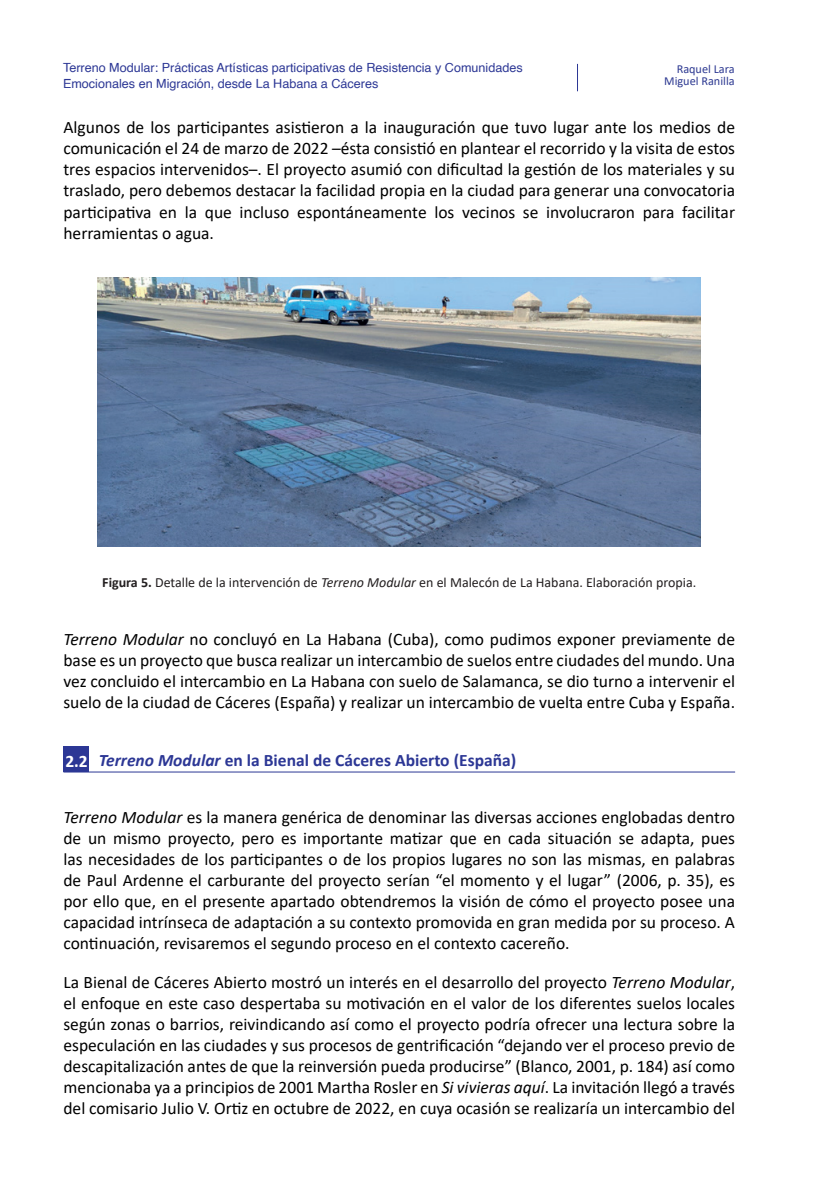
<style>
.page{position:relative;width:834px;height:1191px;background:#fff}
.page>*{position:absolute;margin:0;border:0;box-sizing:border-box;transform-origin:0 0}
.t1{font:17.5px/21px "Calibri";color:#000;text-align:justify}
.t2{font:700 17.5px "Calibri";color:#2c3795}
.t3{font:14px "Calibri";color:#231f20}
.t4{font:12.6px/15px "Helvetica";color:#2c3795}
.t5{font:12.25px/12.2px "Calibri";color:#2e3a92;text-align:right}
.s1{font-weight:700}
.s2{font-style:italic}
.s3{color:#fff}
</style>
<div class="page">
<svg style="left:577px;top:64px;width:1px;height:27px"></svg>
<img style="left:98px;top:277px;width:602px;height:269px">
<div style="left:63px;top:746px;width:26px;height:25px;background:#2c3795"></div>
<hr style="left:63px;top:771px;width:672px;height:1px;background:#2c3795">
<p class="t4" style="left:63px;top:61px;width:461px">Terreno Modular: Prácticas Artísticas participativas de Resistencia y Comunidades<br>Emocionales en Migración, desde La Habana a Cáceres</p>
<p class="t5" style="left:664px;top:63px;width:72px">Raquel Lara<br>Miguel Ranilla</p>
<p class="t1" style="left:63px;top:117px;width:673px">Algunos de los participantes asistieron a la inauguración que tuvo lugar ante los medios de comunicación el 24 de marzo de 2022 –ésta consistió en plantear el recorrido y la visita de estos tres espacios intervenidos–. El proyecto asumió con dificultad la gestión de los materiales y su traslado, pero debemos destacar la facilidad propia en la ciudad para generar una convocatoria participativa en la que incluso espontáneamente los vecinos se involucraron para facilitar herramientas o agua.</p>
<p class="t3" style="left:102px;top:572px;width:595px"><span class="s1">Figura 5.</span> Detalle de la intervención de <span class="s2">Terreno Modular</span> en el Malecón de La Habana. Elaboración propia.</p>
<p class="t1" style="left:63px;top:628px;width:673px"><span class="s2">Terreno Modular</span> no concluyó en La Habana (Cuba), como pudimos exponer previamente de base es un proyecto que busca realizar un intercambio de suelos entre ciudades del mundo. Una vez concluido el intercambio en La Habana con suelo de Salamanca, se dio turno a intervenir el suelo de la ciudad de Cáceres (España) y realizar un intercambio de vuelta entre Cuba y España.</p>
<p class="t2" style="left:65px;top:748px;width:452px"><span class="s3">2.2</span> <span class="s2">Terreno Modular</span> en la Bienal de Cáceres Abierto (España)</p>
<p class="t1" style="left:63px;top:806px;width:673px"><span class="s2">Terreno Modular</span> es la manera genérica de denominar las diversas acciones englobadas dentro de un mismo proyecto, pero es importante matizar que en cada situación se adapta, pues las necesidades de los participantes o de los propios lugares no son las mismas, en palabras de Paul Ardenne el carburante del proyecto serían “el momento y el lugar” (2006, p. 35), es por ello que, en el presente apartado obtendremos la visión de cómo el proyecto posee una capacidad intrínseca de adaptación a su contexto promovida en gran medida por su proceso. A continuación, revisaremos el segundo proceso en el contexto cacereño.</p>
<p class="t1" style="left:63px;top:971px;width:673px">La Bienal de Cáceres Abierto mostró un interés en el desarrollo del proyecto <span class="s2">Terreno Modular</span>, el enfoque en este caso despertaba su motivación en el valor de los diferentes suelos locales según zonas o barrios, reivindicando así como el proyecto podría ofrecer una lectura sobre la especulación en las ciudades y sus procesos de gentrificación “dejando ver el proceso previo de descapitalización antes de que la reinversión pueda producirse” (Blanco, 2001, p. 184) así como mencionaba ya a principios de 2001 Martha Rosler en <span class="s2">Si vivieras aquí</span>. La invitación llegó a través del comisario Julio V. Ortiz en octubre de 2022, en cuya ocasión se realizaría un intercambio del</p>
</div>
